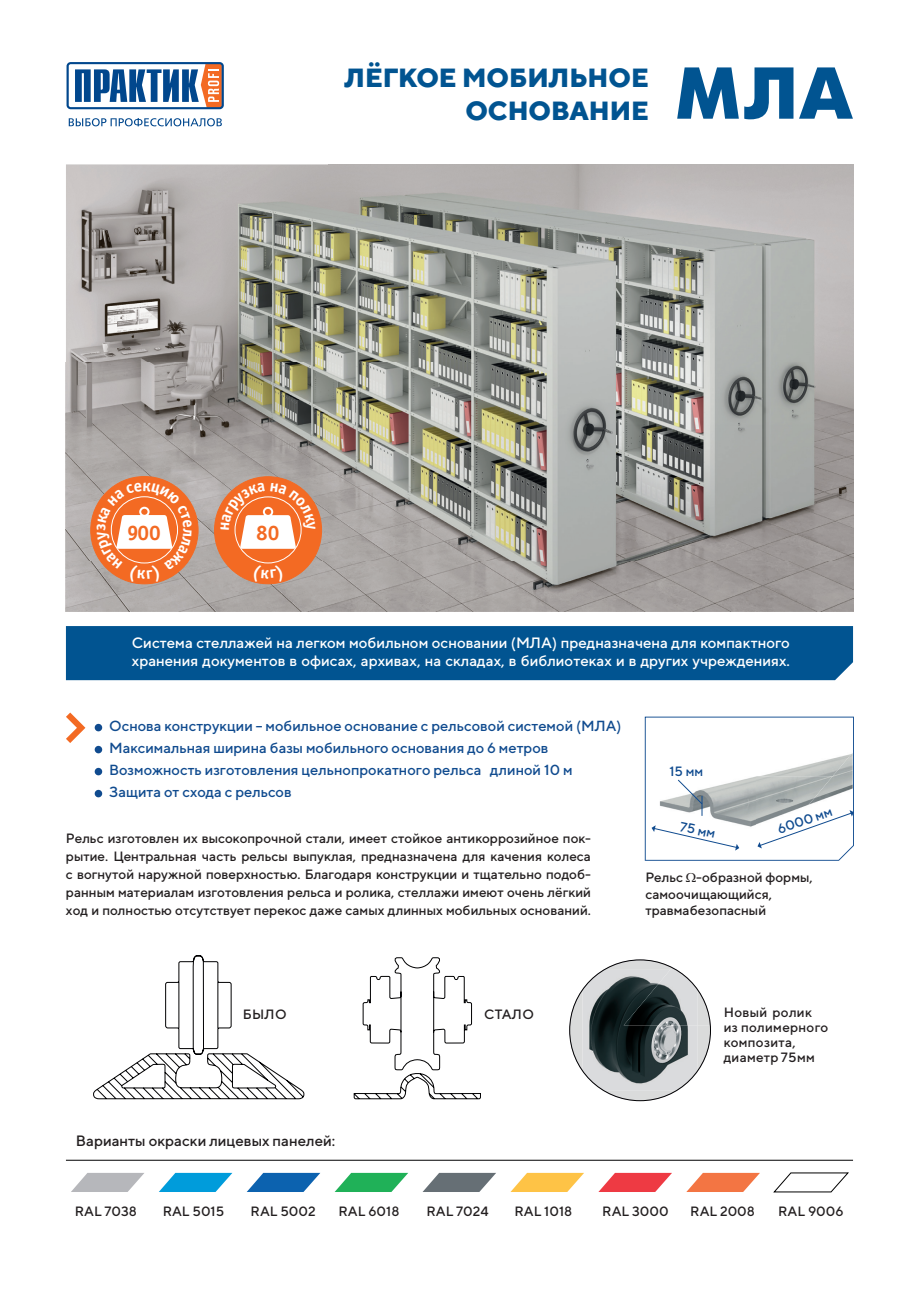
<style>
.page{position:relative;width:919px;height:1289px;background:#fff}
.page>*{position:absolute;margin:0;border:0;box-sizing:border-box;transform-origin:0 0}
.t1{font:700 73.2px "Futura Futuris C";color:#015491}
.t2{font:800 26.25px/32.8px "TT Norms";color:#015491;text-align:right}
.t3{font:21px "Officina Sans Bold C";color:#f36a23}
.t4{font:500 15px/18px "TT Norms";color:#fff}
.t5{font:500 15px "TT Norms";color:#231f20}
.t6{font:500 14.7px/22px "TT Norms";color:#104b8f}
.t7{font:500 13.5px/18px "TT Norms";color:#231f20}
.t8{font:500 13.5px/15px "TT Norms";letter-spacing:.02em;color:#231f20}
.t9{font:500 13.5px "TT Norms";color:#104b8f}
</style>
<div class="page">
<img style="left:672px;top:680px;width:182px;height:345px">
<svg style="left:555px;top:1025px;width:298px;height:168px"></svg>
<img style="left:675px;top:1085px;width:144px;height:41px">
<img style="left:66px;top:164px;width:787px;height:447px">
<svg style="left:604px;top:959px;width:72px;height:10px"></svg>
<svg style="left:697px;top:1025px;width:13px;height:46px"></svg>
<img style="left:697px;top:989px;width:13px;height:36px">
<svg style="left:569px;top:990px;width:107px;height:110px"></svg>
<div style="left:66px;top:626px;width:787px;height:54px;background:#015491"></div>
<div style="left:95px;top:723px;width:7px;height:8px;background:#104b8f;border-radius:50%"></div>
<div style="left:95px;top:745px;width:7px;height:8px;background:#104b8f;border-radius:50%"></div>
<div style="left:95px;top:767px;width:7px;height:8px;background:#104b8f;border-radius:50%"></div>
<div style="left:95px;top:789px;width:7px;height:8px;background:#104b8f;border-radius:50%"></div>
<svg style="left:72px;top:1173px;width:20px;height:18px"></svg>
<svg style="left:305px;top:1172px;width:15px;height:18px"></svg>
<svg style="left:335px;top:1172px;width:73px;height:19px"></svg>
<svg style="left:423px;top:1172px;width:73px;height:19px"></svg>
<svg style="left:511px;top:1172px;width:73px;height:19px"></svg>
<svg style="left:598px;top:1172px;width:74px;height:19px"></svg>
<svg style="left:686px;top:1172px;width:74px;height:19px"></svg>
<svg style="left:773px;top:1172px;width:75px;height:20px"></svg>
<div style="left:91px;top:476px;width:107px;height:108px;background:#f36a23;border-radius:50%"></div>
<svg style="left:66px;top:62px;width:217px;height:240px"></svg>
<svg style="left:644px;top:716px;width:209px;height:144px"></svg>
<svg style="left:92px;top:955px;width:213px;height:237px"></svg>
<svg style="left:353px;top:957px;width:128px;height:142px"></svg>
<img style="left:582px;top:969px;width:115px;height:121px">
<img style="left:623px;top:969px;width:74px;height:56px">
<img style="left:675px;top:969px;width:22px;height:21px">
<hr style="left:66px;top:1159px;width:787px;height:1px;background:#000002">
<svg style="left:66px;top:712px;width:20px;height:31px"></svg>
<div style="left:214px;top:476px;width:107px;height:107px;background:#f36a23;border-radius:50%"></div>
<svg style="left:686px;top:873px;width:9px;height:9px"></svg>
<svg style="left:97px;top:482px;width:95px;height:99px"></svg>
<svg style="left:220px;top:482px;width:95px;height:67px"></svg>
<h2 class="t2" style="left:344px;top:60px;width:306px">ЛЁГКОЕ МОБИЛЬНОЕ<br>ОСНОВАНИЕ</h2>
<h1 class="t1" style="left:676px;top:53px;width:178px">МЛА</h1>
<h3 class="t3" style="left:127px;top:520px;width:35px">900</h3>
<h3 class="t3" style="left:256px;top:520px;width:25px">80</h3>
<p class="t4" style="left:132px;top:633px;width:659px">Система стеллажей на легком мобильном основании (МЛА) предназначена для компактного хранения документов в офисах, архивах, на складах, в библиотеках и в других учреждениях.</p>
<p class="t6" style="left:109px;top:715px;width:514px">Основа конструкции – мобильное основание с рельсовой системой (МЛА)<br>Максимальная ширина базы мобильного основания до 6 метров Возможность изготовления цельнопрокатного рельса длиной 10 м Защита от схода с рельсов</p>
<p class="t7" style="left:66px;top:828px;width:526px;text-align:justify">Рельс изготовлен их высокопрочной стали, имеет стойкое антикоррозийное пок&shy;рытие. Центральная часть рельсы выпуклая, предназначена для качения колеса с вогнутой наружной поверхностью. Благодаря конструкции и тщательно подоб&shy;ранным материалам изготовления рельса и ролика, стеллажи имеют очень лёгкий ход и полностью отсутствует перекос даже самых длинных мобильных оснований.</p>
<p class="t9" style="left:669px;top:763px;width:35px">15 мм</p>
<p class="t9" style="left:682px;top:818px;width:37px;rotate:12deg">75 мм</p>
<p class="t9" style="left:775px;top:821px;width:59px;rotate:-19deg">6000 мм</p>
<p class="t7" style="left:645px;top:869px;width:169px;line-height:16.2px">Рельс -образной формы, самоочищающийся, травмабезопасный</p>
<p class="t7" style="left:243px;top:1005px;width:45px">БЫЛО</p>
<p class="t7" style="left:484px;top:1005px;width:51px">СТАЛО</p>
<p class="t5" style="left:76px;top:1131px;width:261px">Варианты окраски лицевых панелей:</p>
<p class="t8" style="left:723px;top:1003px;width:106px">Новый ролик из полимерного композита, диаметр 75мм</p>
<p class="t7" style="left:75px;top:1201px;width:64px">RAL 7038</p>
<p class="t7" style="left:163px;top:1201px;width:63px">RAL 5015</p>
<p class="t7" style="left:250px;top:1201px;width:67px">RAL 5002</p>
<p class="t7" style="left:338px;top:1201px;width:62px">RAL 6018</p>
<p class="t7" style="left:426px;top:1201px;width:64px">RAL 7024</p>
<p class="t7" style="left:514px;top:1201px;width:59px">RAL 1018</p>
<p class="t7" style="left:602px;top:1201px;width:68px">RAL 3000</p>
<p class="t7" style="left:690px;top:1201px;width:66px">RAL 2008</p>
<p class="t7" style="left:778px;top:1201px;width:67px">RAL 9006</p>
</div>
